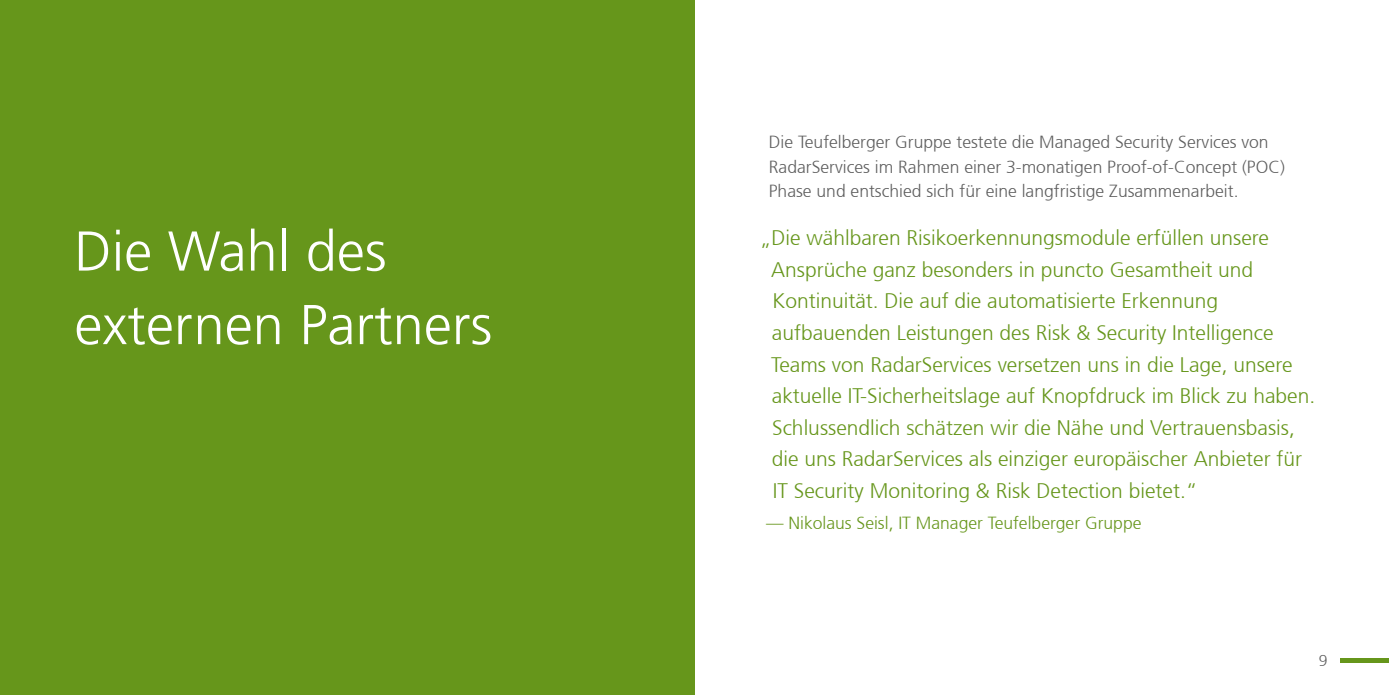
<style>
.page{position:relative;width:1389px;height:695px;background:#fff}
.page>*{position:absolute;margin:0;border:0;box-sizing:border-box;transform-origin:0 0}
.t1{font:300 56px/73.5px "Frutiger 45";color:#fff}
.t2{font:300 21px/31.5px "Frutiger 45";color:#66961b}
.t3{font:300 17.5px/24.5px "Frutiger 45";color:#5d5d5d}
.t4{font:300 17.5px "Frutiger 45";color:#66961b}
.t5{font:300 15.75px "Frutiger 45";color:#5d5d5d}
</style>
<div class="page">
<div style="left:1340px;top:658px;width:49px;height:5px;background:#66961b"></div>
<div style="left:0;top:0;width:694px;height:694px;background:#66961b"></div>
<h1 class="t1" style="left:74px;top:215px;width:419px">Die Wahl des externen Partners</h1>
<p class="t3" style="left:769px;top:130px;width:517px">Die Teufelberger Gruppe testete die Managed Security Services von<br>RadarServices im Rahmen einer 3-monatigen Proof-of-Concept (POC)<br>Phase und entschied sich für eine langfristige Zusammenarbeit.</p>
<p class="t2" style="left:771px;top:223px;width:546px;text-indent:-11px">„Die wählbaren Risikoerkennungsmodule erfüllen unsere Ansprüche ganz besonders in puncto Gesamtheit und Kontinuität. Die auf die automatisierte Erkennung aufbauenden Leistungen des Risk &amp; Security Intelligence Teams von RadarServices versetzen uns in die Lage, unsere aktuelle IT-Sicherheitslage auf Knopfdruck im Blick zu haben.<br>Schlussendlich schätzen wir die Nähe und Vertrauensbasis, die uns RadarServices als einziger europäischer Anbieter für IT Security Monitoring &amp; Risk Detection bietet.“</p>
<p class="t4" style="left:766px;top:513px;width:377px">— Nikolaus Seisl, IT Manager Teufelberger Gruppe</p>
<p class="t5" style="left:1319px;top:651px;width:10px">9</p>
</div>
